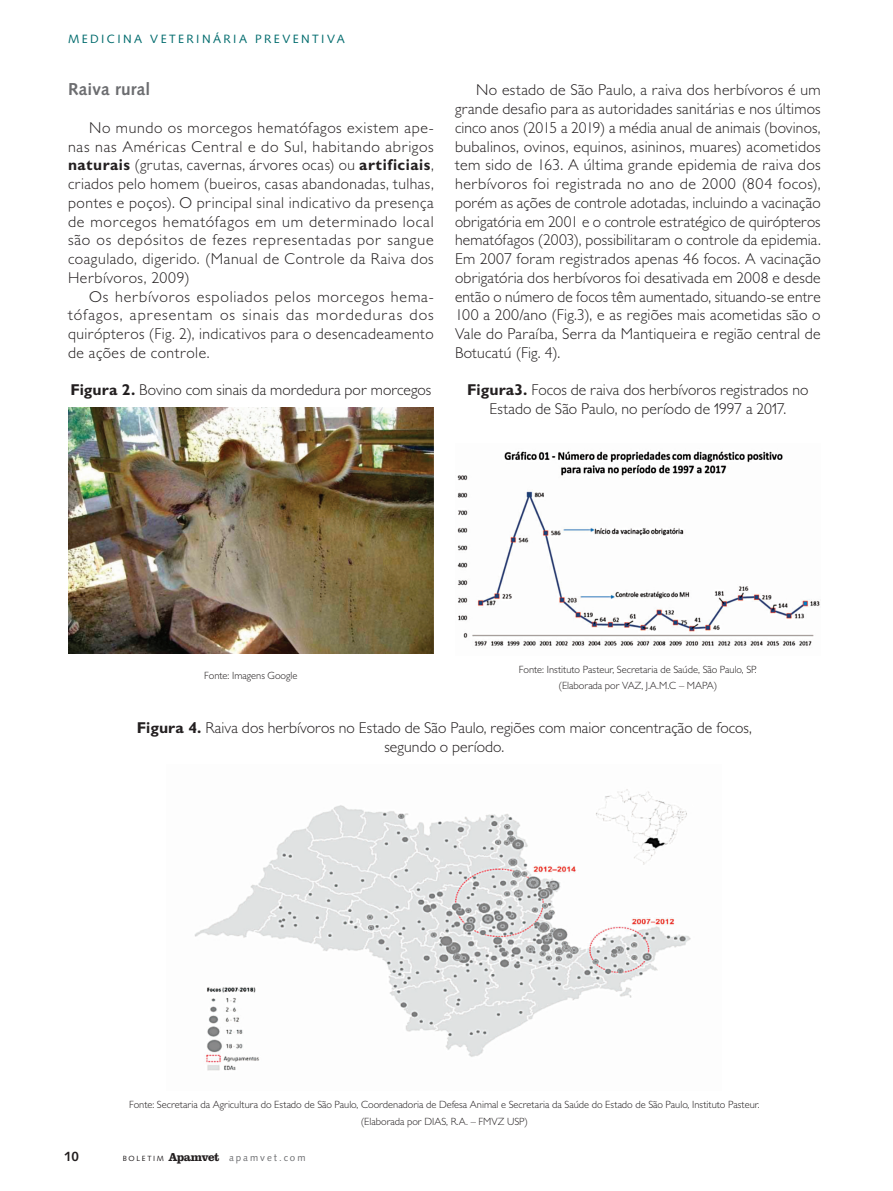
<style>
.page{position:relative;width:893px;height:1191px;background:#fff}
.page>*{position:absolute;margin:0;border:0;box-sizing:border-box;transform-origin:0 0}
.t1{font:700 17.25px "Syntax LT Std";letter-spacing:.01em;color:#6c6d70}
.t2{font:300 15.75px/18.8px "Gill Sans MT Pro";letter-spacing:.005em;color:#231f20;text-align:justify}
.t3{font:700 13.5px "Syntax LT Std";color:#231f20}
.t4{font:12px "Syntax LT Std";letter-spacing:.2em;color:#006b6d}
.t5{font:300 10.5px/16.8px "Gill Sans MT Pro";color:#231f20;text-align:center}
.t6{font:9.75px "Syntax LT Std";letter-spacing:.2em;color:#6c6d70}
.s1{font-weight:700}
.s2{font-size:23.85px}
.s3{font-size:7.5px;color:#231f20}
.s4{font-family:"Clarendon LT Std";font-weight:700;font-size:12px;color:#231f20}
</style>
<div class="page">
<img style="left:68px;top:407px;width:366px;height:247px">
<img style="left:457px;top:451px;width:363px;height:197px">
<img style="left:194px;top:789px;width:497px;height:282px">
<p class="t4" style="left:68px;top:31px;width:278px">MEDICINA VETERINÁRIA PREVENTIVA</p>
<p class="t1" style="left:68px;top:79px;width:84px">Raiva rural</p>
<p class="t2" style="left:68px;top:118px;width:367px;text-indent:21px">No mundo os morcegos hematófagos existem ape&shy;nas nas Américas Central e do Sul, habitando abrigos <span class="s1">naturais</span> (grutas, cavernas, árvores ocas) ou <span class="s1">artificiais</span>, criados pelo homem (bueiros, casas abandonadas, tulhas, pontes e poços). O principal sinal indicativo da presença de morcegos hematófagos em um determinado local são os depósitos de fezes representadas por sangue coagulado, digerido. (Manual de Controle da Raiva dos Herbívoros, 2009)</p>
<p class="t2" style="left:68px;top:287px;width:367px;text-indent:21px">Os herbívoros espoliados pelos morcegos hema&shy;tófagos, apresentam os sinais das mordeduras dos quirópteros (Fig. 2), indicativos para o desencadeamento de ações de controle.</p>
<p class="t2" style="left:70px;top:380px;width:363px"><span class="s1">Figura 2.</span> Bovino com sinais da mordedura por morcegos</p>
<p class="t2" style="left:455px;top:80px;width:367px;text-indent:21px">No estado de São Paulo, a raiva dos herbívoros é um grande desafio para as autoridades sanitárias e nos últimos cinco anos (2015 a 2019) a média anual de animais (bovinos, bubalinos, ovinos, equinos, asininos, muares) acometidos tem sido de 163. A última grande epidemia de raiva dos herbívoros foi registrada no ano de 2000 (804 focos), porém as ações de controle adotadas, incluindo a vacinação obrigatória em 2001 e o controle estratégico de quirópteros hematófagos (2003), possibilitaram o controle da epidemia.<br>Em 2007 foram registrados apenas 46 focos. A vacinação obrigatória dos herbívoros foi desativada em 2008 e desde então o número de focos têm aumentado, situando-se entre 100 a 200/ano (Fig.3), e as regiões mais acometidas são o Vale do Paraíba, Serra da Mantiqueira e região central de Botucatú (Fig. 4).</p>
<p class="t2" style="left:467px;top:380px;width:343px;text-align:center"><span class="s1">Figura3.</span> Focos de raiva dos herbívoros registrados no<br>Estado de São Paulo, no período de <span class="s2">1</span>997 a 20<span class="s2">1</span>7.</p>
<p class="t5" style="left:204px;top:667px;width:95px">Fonte: Imagens Google</p>
<p class="t5" style="left:519px;top:660px;width:239px">Fonte: Instituto Pasteur, Secretaria de Saúde, São Paulo, SP. (Elaborada por VAZ, J.A.M.C – MAPA)</p>
<p class="t2" style="left:137px;top:718px;width:616px;text-align:center"><span class="s1">Figura 4.</span> Raiva dos herbívoros no Estado de São Paulo, regiões com maior concentração de focos, segundo o período.</p>
<p class="t5" style="left:129px;top:1095px;width:632px">Fonte: Secretaria da Agricultura do Estado de São Paulo, Coordenadoria de Defesa Animal e Secretaria da Saúde do Estado de São Paulo, Instituto Pasteur. (Elaborada por DIAS, R.A. – FMVZ USP)</p>
<p class="t3" style="left:64px;top:1148px;width:16px">10</p>
<p class="t6" style="left:123px;top:1151px;width:184px"><span class="s3">BOLETIM</span> <span class="s4">Apamvet</span> apamvet.com</p>
</div>
